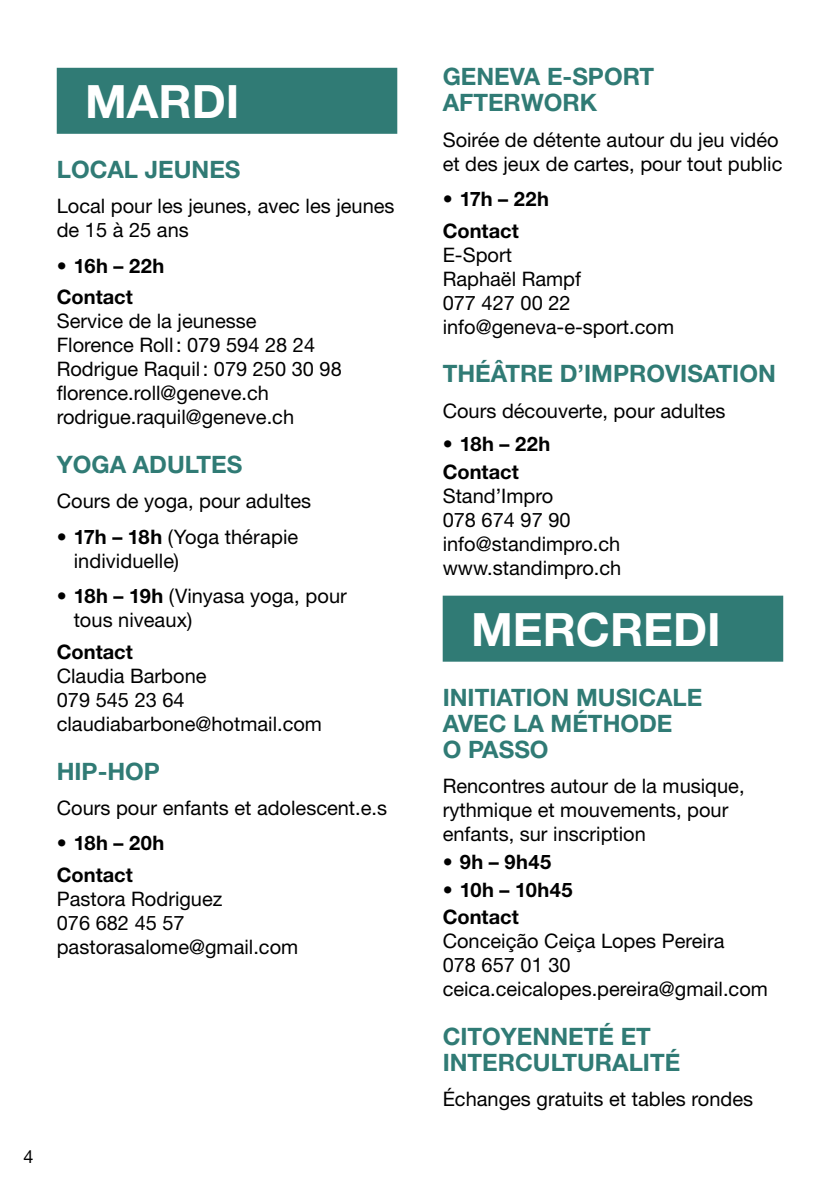
<style>
.page{position:relative;width:840px;height:1191px;background:#fff}
.page>*{position:absolute;margin:0;border:0;box-sizing:border-box;transform-origin:0 0}
.t1{font:700 46px "Helvetica Neue LT Std";color:#fff}
.t2{font:700 24px/26px "Helvetica Neue LT Std";color:#307b75}
.t3{font:20px/24px "Helvetica Neue LT Std";color:#000}
.t4{font:700 20px/31.6px "Helvetica Neue LT Std";color:#000}
.t5{font:18px "Helvetica Neue LT Std";color:#000}
.s1{font-weight:700}
</style>
<div class="page">
<div style="left:57px;top:68px;width:340px;height:66px;background:#307b75"></div>
<div style="left:442px;top:595px;width:340px;height:66px;background:#307b75"></div>
<h1 class="t1" style="left:85px;top:73px;width:156px">MARDI</h1>
<p class="t2" style="left:57px;top:156px;width:185px">LOCAL JEUNES</p>
<p class="t3" style="left:57px;top:194px;width:339px">Local pour les jeunes, avec les jeunes de 15 à 25 ans</p>
<p class="t4" style="left:57px;top:249px;width:109px">• 16h – 22h<br>Contact</p>
<p class="t3" style="left:57px;top:309px;width:286px">Service de la jeunesse<br>Florence Roll: 079 594 28 24<br>Rodrigue Raquil: 079 250 30 98 florence.roll@geneve.ch rodrigue.raquil@geneve.ch</p>
<p class="t2" style="left:57px;top:451px;width:187px">YOGA ADULTES</p>
<p class="t3" style="left:57px;top:489px;width:256px">Cours de yoga, pour adultes</p>
<p class="t3" style="left:74px;top:524px;width:226px;text-indent:-17px"><span class="s1">• 17h – 18h</span> (Yoga thérapie individuelle)</p>
<p class="t3" style="left:74px;top:584px;width:274px;text-indent:-17px"><span class="s1">• 18h – 19h</span> (Vinyasa yoga, pour tous niveaux)</p>
<p class="t4" style="left:57px;top:635px;width:77px">Contact</p>
<p class="t3" style="left:57px;top:663px;width:266px">Claudia Barbone<br>079 545 23 64 claudiabarbone@hotmail.com</p>
<p class="t2" style="left:57px;top:757px;width:105px">HIP-HOP</p>
<p class="t3" style="left:57px;top:795px;width:332px">Cours pour enfants et adolescent.e.s</p>
<p class="t4" style="left:57px;top:827px;width:109px">• 18h – 20h<br>Contact</p>
<p class="t3" style="left:57px;top:886px;width:243px">Pastora Rodriguez<br>076 682 45 57 pastorasalome@gmail.com</p>
<p class="t5" style="left:23px;top:1146px;width:12px">4</p>
<p class="t2" style="left:442px;top:63px;width:213px">GENEVA E-SPORT<br>AFTERWORK</p>
<p class="t3" style="left:442px;top:127px;width:341px">Soirée de détente autour du jeu vidéo et des jeux de cartes, pour tout public</p>
<p class="t4" style="left:442px;top:182px;width:108px">• 17h – 22h<br>Contact</p>
<p class="t3" style="left:442px;top:242px;width:233px">E-Sport<br>Raphaël Rampf<br>077 427 00 22 info@geneva-e-sport.com</p>
<p class="t2" style="left:442px;top:360px;width:334px">THÉÂTRE D’IMPROVISATION</p>
<p class="t3" style="left:442px;top:398px;width:284px">Cours découverte, pour adultes</p>
<p class="t4" style="left:442px;top:430px;width:109px;line-height:27.6px">• 18h – 22h<br>Contact</p>
<p class="t3" style="left:442px;top:483px;width:180px">Stand’Impro<br>078 674 97 90 info@standimpro.ch www.standimpro.ch</p>
<h1 class="t1" style="left:471px;top:601px;width:251px">MERCREDI</h1>
<p class="t2" style="left:442px;top:683px;width:261px">INITIATION MUSICALE<br>AVEC LA MÉTHODE<br>O PASSO</p>
<p class="t3" style="left:442px;top:774px;width:303px">Rencontres autour de la musique, rythmique et mouvements, pour enfants, sur inscription</p>
<p class="t4" style="left:442px;top:845px;width:110px">• 9h – 9h45</p>
<p class="t4" style="left:442px;top:875px;width:131px;line-height:27.6px">• 10h – 10h45<br>Contact</p>
<p class="t3" style="left:442px;top:929px;width:326px">Conceição Ceiça Lopes Pereira<br>078 657 01 30 ceica.ceicalopes.pereira@gmail.com</p>
<p class="t2" style="left:442px;top:1023px;width:239px">CITOYENNETÉ ET<br>INTERCULTURALITÉ</p>
<p class="t3" style="left:442px;top:1087px;width:312px">Échanges gratuits et tables rondes</p>
</div>
